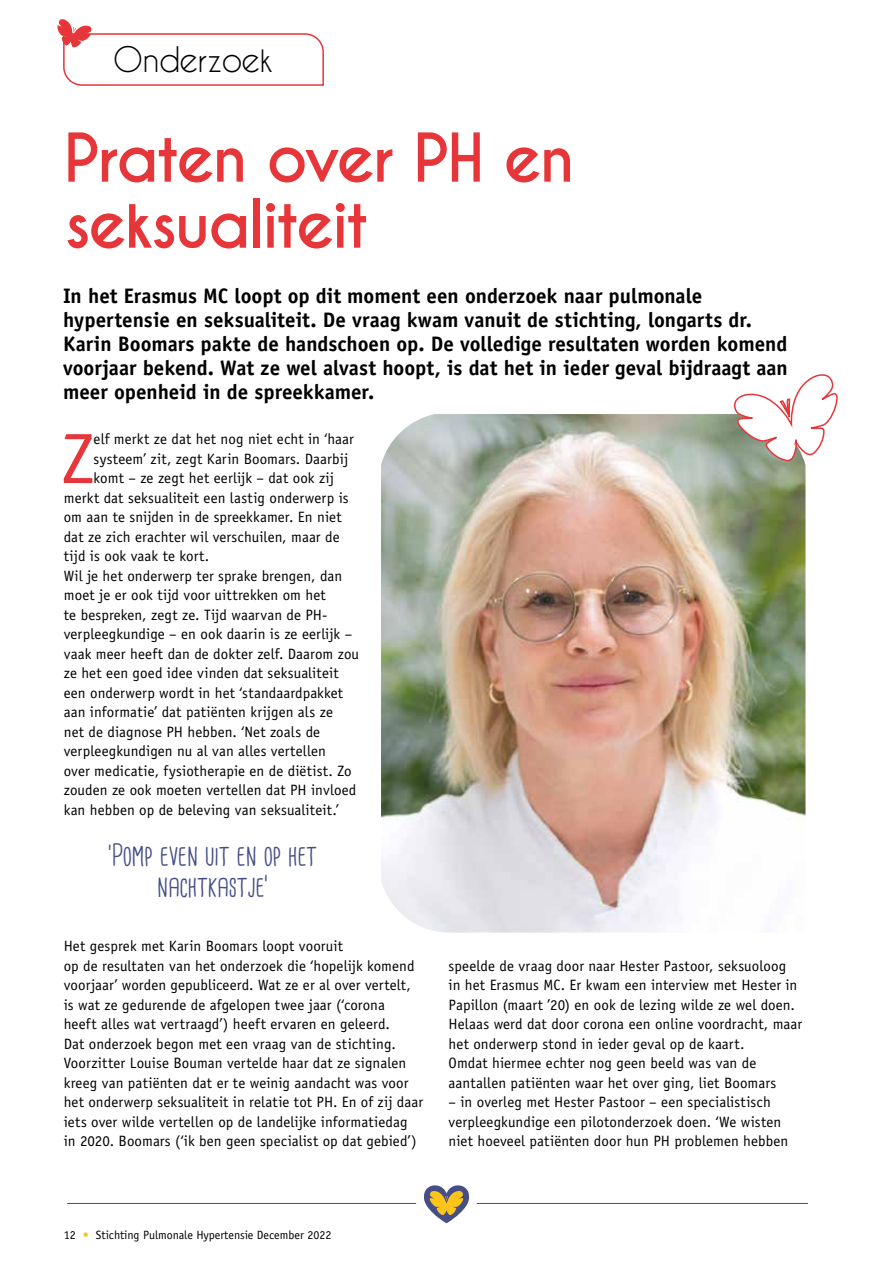
<style>
.page{position:relative;width:893px;height:1263px;background:#fff}
.page>*{position:absolute;margin:0;border:0;box-sizing:border-box;transform-origin:0 0}
.t1{font:71.4px "Officina Sans Std";color:#e73639}
.t2{font:700 63px/66px "Caviar Dreams";letter-spacing:-.045em;color:#e73639}
.t3{font:33px "Caviar Dreams";letter-spacing:-.03em;color:#000}
.t4{font:30px/31.5px "Cardenio Modern";color:#464f85;text-align:center}
.t5{font:700 21px/24px "Officina Sans Std";color:#000}
.t6{font:15px/19.5px "Officina Sans Std";letter-spacing:.005em;color:#000}
.t7{font:12px "Officina Sans Std";color:#000}
.s1{color:#fdc419}
</style>
<div class="page">
<svg style="left:424px;top:1185px;width:45px;height:38px"></svg>
<hr style="left:477px;top:1203px;width:331px;height:1px;background:#464f85">
<hr style="left:67px;top:1203px;width:349px;height:1px;background:#464f85">
<img style="left:381px;top:414px;width:424px;height:519px">
<svg style="left:57px;top:19px;width:267px;height:67px"></svg>
<svg style="left:733px;top:374px;width:105px;height:88px"></svg>
<h3 class="t3" style="left:113px;top:40px;width:161px">Onderzoek</h3>
<h2 class="t2" style="left:64px;top:127px;width:512px">Praten over PH en seksualiteit</h2>
<p class="t5" style="left:63px;top:284px;width:726px">In het Erasmus MC loopt op dit moment een onderzoek naar pulmonale hypertensie en seksualiteit. De vraag kwam vanuit de stichting, longarts dr.<br>Karin Boomars pakte de handschoen op. De volledige resultaten worden komend voorjaar bekend. Wat ze wel alvast hoopt, is dat het in ieder geval bijdraagt aan meer openheid in de spreekkamer.</p>
<h1 class="t1" style="left:62px;top:417px;width:33px">Z</h1>
<p class="t6" style="left:94px;top:429px;width:262px">elf merkt ze dat het nog niet echt in ‘haar</p>
<p class="t6" style="left:94px;top:449px;width:256px">systeem’ zit, zegt Karin Boomars. Daarbij</p>
<p class="t6" style="left:94px;top:468px;width:242px">komt – ze zegt het eerlijk – dat ook zij</p>
<p class="t6" style="left:64px;top:488px;width:286px">merkt dat seksualiteit een lastig onderwerp is</p>
<p class="t6" style="left:64px;top:507px;width:279px">om aan te snijden in de spreekkamer. En niet</p>
<p class="t6" style="left:64px;top:527px;width:277px">dat ze zich erachter wil verschuilen, maar de</p>
<p class="t6" style="left:64px;top:546px;width:147px">tijd is ook vaak te kort.</p>
<p class="t6" style="left:64px;top:566px;width:280px">Wil je het onderwerp ter sprake brengen, dan</p>
<p class="t6" style="left:64px;top:585px;width:263px">moet je er ook tijd voor uittrekken om het</p>
<p class="t6" style="left:64px;top:605px;width:265px">te bespreken, zegt ze. Tijd waarvan de PH-</p>
<p class="t6" style="left:64px;top:624px;width:290px">verpleegkundige – en ook daarin is ze eerlijk –</p>
<p class="t6" style="left:64px;top:644px;width:297px">vaak meer heeft dan de dokter zelf. Daarom zou</p>
<p class="t6" style="left:64px;top:663px;width:276px">ze het een goed idee vinden dat seksualiteit</p>
<p class="t6" style="left:64px;top:683px;width:281px">een onderwerp wordt in het ‘standaardpakket</p>
<p class="t6" style="left:64px;top:702px;width:271px">aan informatie’ dat patiënten krijgen als ze</p>
<p class="t6" style="left:64px;top:722px;width:258px">net de diagnose PH hebben. ‘Net zoals de</p>
<p class="t6" style="left:64px;top:741px;width:264px">verpleegkundigen nu al van alles vertellen</p>
<p class="t6" style="left:64px;top:761px;width:289px">over medicatie, fysiotherapie en de diëtist. Zo</p>
<p class="t6" style="left:64px;top:780px;width:294px">zouden ze ook moeten vertellen dat PH invloed</p>
<p class="t6" style="left:64px;top:800px;width:277px">kan hebben op de beleving van seksualiteit.’</p>
<h3 class="t4" style="left:108px;top:840px;width:210px">‘Pomp even uit en op het nachtkastje’</h3>
<p class="t6" style="left:64px;top:936px;width:361px">Het gesprek met Karin Boomars loopt vooruit<br>op de resultaten van het onderzoek die ‘hopelijk komend voorjaar’ worden gepubliceerd. Wat ze er al over vertelt, is wat ze gedurende de afgelopen twee jaar (‘corona<br>heeft alles wat vertraagd’) heeft ervaren en geleerd.<br>Dat onderzoek begon met een vraag van de stichting.<br>Voorzitter Louise Bouman vertelde haar dat ze signalen kreeg van patiënten dat er te weinig aandacht was voor het onderwerp seksualiteit in relatie tot PH. En of zij daar iets over wilde vertellen op de landelijke informatiedag in 2020. Boomars (‘ik ben geen specialist op dat gebied’)</p>
<p class="t6" style="left:449px;top:956px;width:355px">speelde de vraag door naar Hester Pastoor, seksuoloog<br>in het Erasmus MC. Er kwam een interview met Hester in Papillon (maart ’20) en ook de lezing wilde ze wel doen.<br>Helaas werd dat door corona een online voordracht, maar het onderwerp stond in ieder geval op de kaart.<br>Omdat hiermee echter nog geen beeld was van de aantallen patiënten waar het over ging, liet Boomars</p>
<p class="t6" style="left:449px;top:1092px;width:341px">– in overleg met Hester Pastoor – een specialistisch verpleegkundige een pilotonderzoek doen. ‘We wisten niet hoeveel patiënten door hun PH problemen hebben</p>
<p class="t7" style="left:64px;top:1228px;width:269px">12 <span class="s1">•</span> Stichting Pulmonale Hypertensie December 2022</p>
</div>
